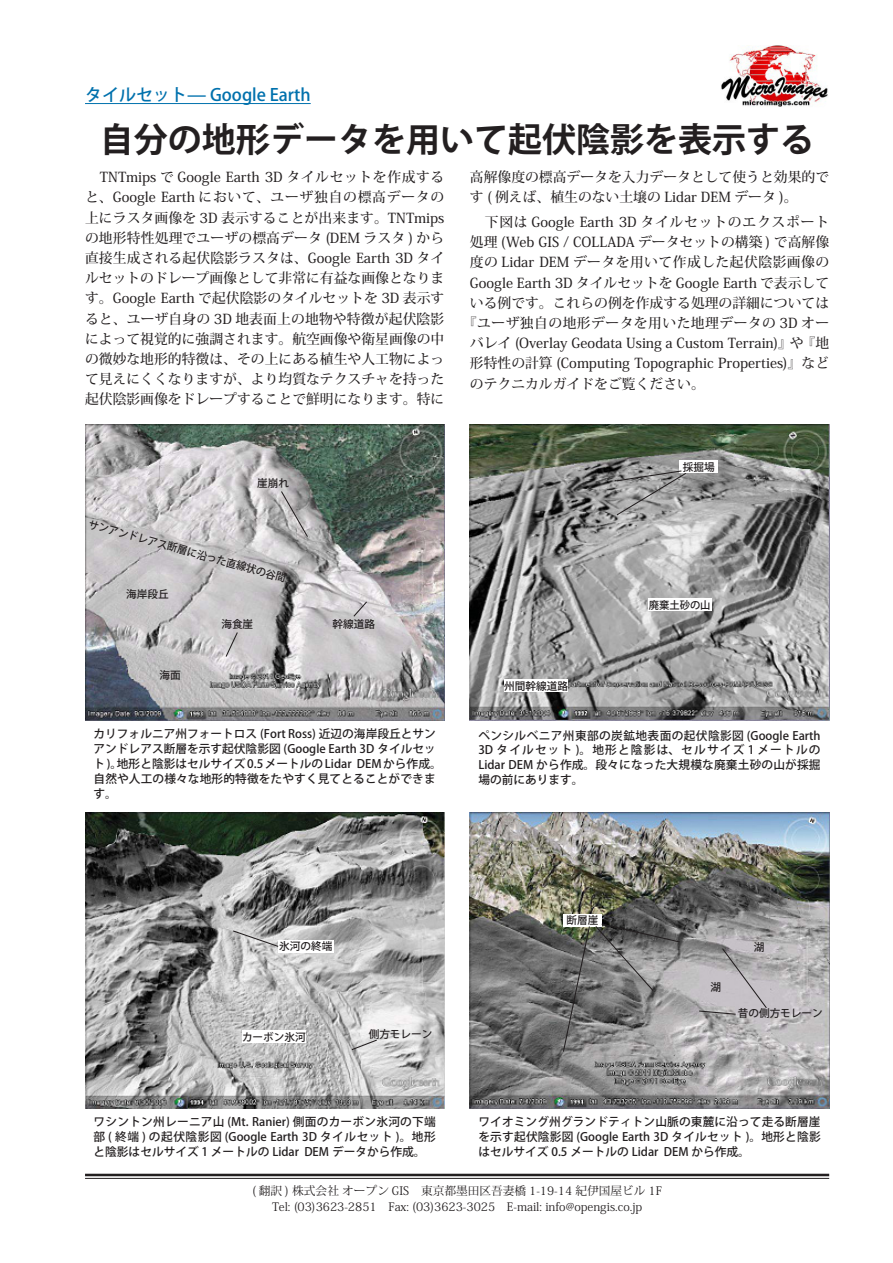
<style>
.page{position:relative;width:893px;height:1263px;background:#fff}
.page>*{position:absolute;margin:0;border:0;box-sizing:border-box;transform-origin:0 0}
.タイトル{font:700 34.05px "Koz Go Pro";color:#231f20}
.分類_下線{font:500 16.95px "Koz Go Pro";color:#0071ad}
.本文{font:500 13.8px/20.2px "Koz Min Pro";color:#231f20}
.画面の説明{font:500 11.7px/14.9px "Koz Go Pro";color:#231f20;text-align:justify}
.t1{font:11.7px "Koz Min Pro";color:#231f20}
.画面の説明-2{font:500 10.65px "Koz Go Pro";color:#231f20}
.画面の説明-3{font:500 10.65px "Koz Go Pro";color:#231f20;scale:.96 1}
</style>
<div class="page">
<hr style="left:85px;top:1174px;width:744px;height:2px;background:#231f20">
<hr style="left:85px;top:1178px;width:744px;height:1px;background:#231f20">
<img style="left:721px;top:45px;width:107px;height:62px">
<hr style="left:85px;top:103px;width:226px;height:1px;background:#0071ad">
<img style="left:85px;top:424px;width:359px;height:297px">
<svg style="left:280px;top:490px;width:29px;height:48px"></svg>
<svg style="left:225px;top:631px;width:14px;height:27px"></svg>
<svg style="left:352px;top:600px;width:16px;height:18px"></svg>
<img style="left:470px;top:424px;width:359px;height:297px">
<div style="left:648px;top:598px;width:64px;height:13px;background:#fff"></div>
<div style="left:504px;top:679px;width:64px;height:13px;background:#fff"></div>
<div style="left:680px;top:461px;width:38px;height:12px;background:#fff"></div>
<svg style="left:615px;top:470px;width:72px;height:46px;background:#9c9c9c"></svg>
<img style="left:85px;top:812px;width:359px;height:297px">
<div style="left:278px;top:940px;width:55px;height:13px;background:#fff"></div>
<div style="left:242px;top:1030px;width:64px;height:13px;background:#fff"></div>
<svg style="left:232px;top:929px;width:48px;height:19px"></svg>
<svg style="left:350px;top:1039px;width:28px;height:12px"></svg>
<img style="left:470px;top:812px;width:359px;height:297px">
<div style="left:563px;top:914px;width:39px;height:12px;background:#fff"></div>
<svg style="left:562px;top:923px;width:119px;height:130px;background:#80807f"></svg>
<svg style="left:698px;top:947px;width:70px;height:68px;background:#b6b2b6"></svg>
<p class="分類_下線" style="left:85px;top:84px;width:227px">タイルセット— Google Earth</p>
<p class="タイトル" style="left:100px;top:118px;width:716px">自分の地形データを用いて起伏陰影を表示する</p>
<p class="本文" style="left:85px;top:167px;width:361px;text-align:justify;text-indent:15px">TNTmips で Google Earth 3D タイルセットを作成すると、Google Earth において、ユーザ独自の標高データの上にラスタ画像を 3D 表示することが出来ます。TNTmipsの地形特性処理でユーザの標高データ (DEM ラスタ ) から直接生成される起伏陰影ラスタは、Google Earth 3D タイルセットのドレープ画像として非常に有益な画像となります。Google Earth で起伏陰影のタイルセットを 3D 表示すると、ユーザ自身の 3D 地表面上の地物や特徴が起伏陰影によって視覚的に強調されます。航空画像や衛星画像の中の微妙な地形的特徴は、その上にある植生や人工物によって見えにくくなりますが、より均質なテクスチャを持った起伏陰影画像をドレープすることで鮮明になります。特に</p>
<p class="本文" style="left:470px;top:167px;width:361px">高解像度の標高データを入力データとして使うと効果的です ( 例えば、植生のない土壌の Lidar DEM データ。(</p>
<p class="本文" style="left:463px;top:211px;width:368px;text-align:right">下図は Google Earth 3D タイルセットのエクスポート<br>処理 (Web GIS / COLLADA データセットの構築 ) で高解像度の Lidar DEM データを用いて作成した起伏陰影画像の<br>Google Earth 3D タイルセットを Google Earth で表示している例です。これらの例を作成する処理の詳細については『ユーザ独自の地形データを用いた地理データの 3D オー『地</p>
<p class="本文" style="left:470px;top:332px;width:361px">バレイ (Overlay Geodata Using a Custom Terrain)』<br>形特性の計算 (Computing Topographic Properties)』などのテクニカルガイドをご覧ください。</p>
<p class="本文" style="left:790px;top:332px;width:15px">や</p>
<p class="画面の説明-2" style="left:257px;top:477px;width:33px">崖崩れ</p>
<p class="画面の説明-3" style="left:91px;top:516px;width:214px;rotate:16deg">サンアンドレアス断層に沿った直線状の谷間</p>
<p class="画面の説明-2" style="left:126px;top:587px;width:44px">海岸段丘</p>
<p class="画面の説明-2" style="left:159px;top:668px;width:23px">海面</p>
<p class="画面の説明-2" style="left:221px;top:618px;width:33px">海食崖</p>
<p class="画面の説明-2" style="left:333px;top:618px;width:44px">幹線道路</p>
<p class="画面の説明" style="left:94px;top:727px;width:344px">カリフォルニア州フォートロス (Fort Ross) 近辺の海岸段丘とサン</p>
<p class="画面の説明" style="left:94px;top:742px;width:344px">アンドレアス断層を示す起伏陰影図 (Google Earth D3 タイルセッ</p>
<p class="画面の説明" style="left:117px;top:757px;width:326px">地形と陰影はセルサイズ 0.5 メートルの Lidar DEMから作成。</p>
<p class="画面の説明" style="left:94px;top:757px;width:344px;text-align:left">ト)。<br>自然や人工の様々な地形的特徴をたやすく見てとることができます。</p>
<p class="画面の説明-2" style="left:683px;top:460px;width:33px">採掘場</p>
<p class="画面の説明-2" style="left:504px;top:679px;width:65px">州間幹線道路</p>
<p class="画面の説明-2" style="left:649px;top:598px;width:63px">廃棄土砂の山</p>
<p class="画面の説明" style="left:478px;top:728px;width:344px">ペンシルベニア州東部の炭鉱地表面の起伏陰影図 (Google Earth D3 タイルセット )。地形と陰影は、セルサイズ 1 メートルのLidar DEM から作成。段々になった大規模な廃棄土砂の山が採掘場の前にあります。</p>
<p class="画面の説明-2" style="left:279px;top:940px;width:55px">氷河の終端</p>
<p class="画面の説明-2" style="left:242px;top:1030px;width:65px">カーボン氷河</p>
<p class="画面の説明-2" style="left:369px;top:1027px;width:65px">側方モレーン</p>
<p class="画面の説明-2" style="left:567px;top:913px;width:33px">断層崖</p>
<p class="画面の説明-2" style="left:710px;top:980px;width:12px">湖</p>
<p class="画面の説明-2" style="left:754px;top:940px;width:12px">湖</p>
<p class="画面の説明-2" style="left:738px;top:1006px;width:87px">昔の側方モレーン</p>
<p class="画面の説明" style="left:94px;top:1115px;width:344px">ワシントン州レーニア山 (Mt. Ranier) 側面のカーボン氷河の下端部 ( 終端 ) の起伏陰影図 (Google Earth D3 タイルセット )。地形と陰影はセルサイズ 1 メートルの Lidar DEM データから作成。</p>
<p class="画面の説明" style="left:478px;top:1115px;width:344px">ワイオミング州グランドティトン山脈の東麓に沿って走る断層崖を示す起伏陰影図 (Google Earth D3 タイルセット )。地形と陰影はセルサイズ 0.5 メートルの Lidar DEM から作成。</p>
<p class="t1" style="left:252px;top:1182px;width:411px">( 翻訳 ) 株式会社オープン GIS　東京都墨田区吾妻橋 1-19-14 紀伊国屋ビル 1F</p>
<p class="t1" style="left:272px;top:1198px;width:372px">Tel (: 03)3623-2851　Fax (: 03)3623-3025　 -E mail: info@opengis.co j p.</p>
</div>
